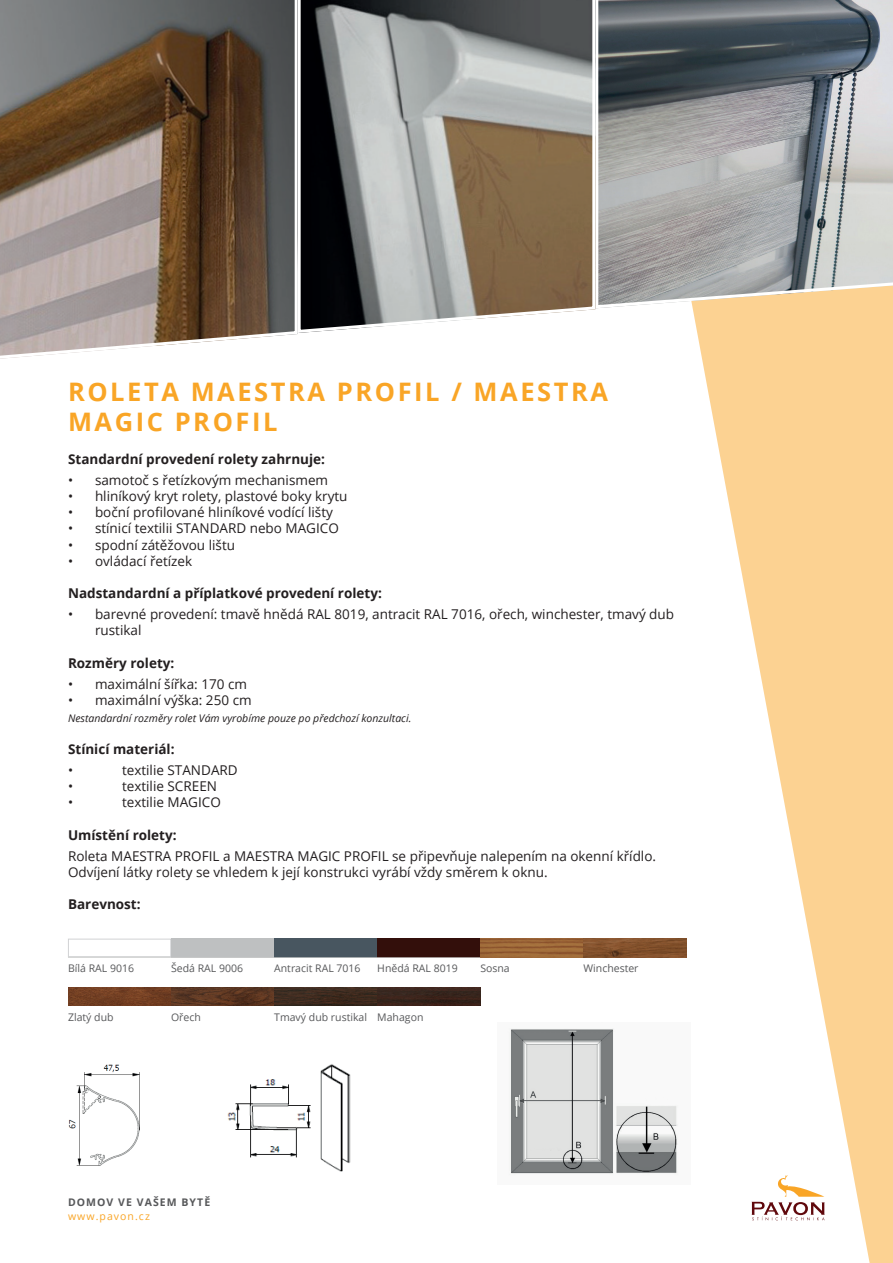
<style>
.page{position:relative;width:893px;height:1263px;background:#fff}
.page>*{position:absolute;margin:0;border:0;box-sizing:border-box;transform-origin:0 0}
.t1{font:700 25.5px/30.6px "Open Sans";letter-spacing:.1em;color:#f9a526}
.t2{font:13.5px/16.2px "Open Sans";color:#231f20}
.t3{font:700 13.5px "Open Sans";color:#231f20}
.t4{font:10.5px "Open Sans";color:#57585a}
.t5{font:italic 10.5px "Open Sans";color:#231f20}
.t6{font:700 10.5px "Open Sans";letter-spacing:.1em;color:#57585a}
.t7{font:10.5px "Open Sans";letter-spacing:.1em;color:#f9a526}
</style>
<div class="page">
<svg style="left:626px;top:310px;width:267px;height:953px"></svg>
<svg style="left:0;top:0;width:296px;height:359px;background:#7b6c60"></svg>
<svg style="left:597px;top:0;width:296px;height:310px;background:#959797"></svg>
<svg style="left:296px;top:0;width:301px;height:335px;background:#8a867f"></svg>
<img style="left:68px;top:1064px;width:72px;height:102px">
<img style="left:510px;top:1023px;width:180px;height:161px">
<img style="left:227px;top:1064px;width:124px;height:108px">
<img style="left:171px;top:939px;width:516px;height:18px">
<div style="left:68px;top:939px;width:103px;height:18px;border:1px solid #d1d2d4"></div>
<img style="left:68px;top:987px;width:412px;height:19px">
<svg style="left:751px;top:1175px;width:74px;height:45px"></svg>
<p class="t1" style="left:68px;top:376px;width:542px">ROLETA MAESTRA PROFIL / MAESTRA<br>MAGIC PROFIL</p>
<p class="t3" style="left:68px;top:449px;width:258px">Standardní provedení rolety zahrnuje:</p>
<p class="t2" style="left:68px;top:471px;width:262px">• samotoč s řetízkovým mechanismem</p>
<p class="t2" style="left:68px;top:488px;width:281px">• hliníkový kryt rolety, plastové boky krytu</p>
<p class="t2" style="left:68px;top:504px;width:266px">• boční profilované hliníkové vodící lišty</p>
<p class="t2" style="left:68px;top:520px;width:272px">• stínicí textilii STANDARD nebo MAGICO</p>
<p class="t2" style="left:68px;top:536px;width:169px">• spodní zátěžovou lištu</p>
<p class="t2" style="left:68px;top:552px;width:126px">• ovládací řetízek</p>
<p class="t3" style="left:68px;top:584px;width:315px">Nadstandardní a příplatkové provedení rolety:</p>
<p class="t2" style="left:95px;top:606px;width:581px;text-indent:-27px">• barevné provedení: tmavě hnědá RAL 8019, antracit RAL 7016, ořech, winchester, tmavý dub rustikal</p>
<p class="t3" style="left:68px;top:653px;width:108px">Rozměry rolety:</p>
<p class="t2" style="left:68px;top:675px;width:180px">• maximální šířka: 170 cm</p>
<p class="t2" style="left:68px;top:692px;width:185px">• maximální výška: 250 cm</p>
<p class="t5" style="left:68px;top:710px;width:345px">Nestandardní rozměry rolet Vám vyrobíme pouze po předchozí konzultaci.</p>
<p class="t3" style="left:68px;top:739px;width:108px">Stínicí materiál:</p>
<p class="t2" style="left:68px;top:762px;width:7px">•</p>
<p class="t2" style="left:122px;top:762px;width:117px">textilie STANDARD</p>
<p class="t2" style="left:68px;top:778px;width:7px">•</p>
<p class="t2" style="left:122px;top:778px;width:96px">textilie SCREEN</p>
<p class="t2" style="left:68px;top:794px;width:7px">•</p>
<p class="t2" style="left:122px;top:794px;width:100px">textilie MAGICO</p>
<p class="t3" style="left:68px;top:825px;width:110px">Umístění rolety:</p>
<p class="t2" style="left:68px;top:847px;width:590px">Roleta MAESTRA PROFIL a MAESTRA MAGIC PROFIL se připevňuje nalepením na okenní křídlo.<br>Odvíjení látky rolety se vhledem k její konstrukci vyrábí vždy směrem k oknu.</p>
<p class="t3" style="left:68px;top:895px;width:74px">Barevnost:</p>
<p class="t4" style="left:68px;top:961px;width:68px">Bílá RAL 9016</p>
<p class="t4" style="left:171px;top:961px;width:73px">Šedá RAL 9006</p>
<p class="t4" style="left:274px;top:961px;width:88px">Antracit RAL 7016</p>
<p class="t4" style="left:377px;top:961px;width:82px">Hnědá RAL 8019</p>
<p class="t4" style="left:480px;top:961px;width:31px">Sosna</p>
<p class="t4" style="left:583px;top:961px;width:57px">Winchester</p>
<p class="t4" style="left:68px;top:1010px;width:47px">Zlatý dub</p>
<p class="t4" style="left:171px;top:1010px;width:31px">Ořech</p>
<p class="t4" style="left:274px;top:1010px;width:94px">Tmavý dub rustikal</p>
<p class="t4" style="left:377px;top:1010px;width:48px">Mahagon</p>
<p class="t6" style="left:68px;top:1195px;width:144px">DOMOV VE VAŠEM BYTĚ</p>
<p class="t7" style="left:68px;top:1209px;width:83px">www.pavon.cz</p>
</div>
